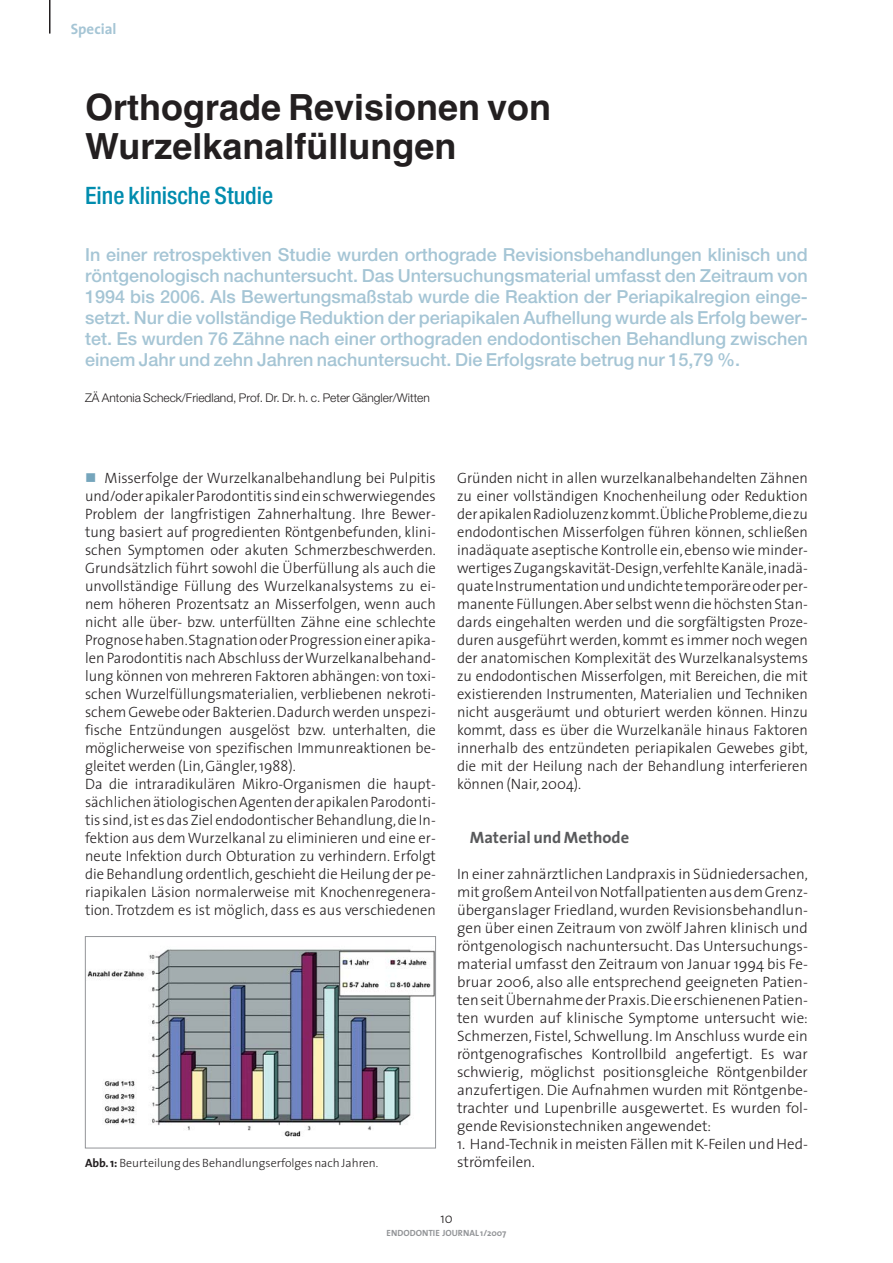
<style>
.page{position:relative;width:893px;height:1263px;background:#fff}
.page>*{position:absolute;margin:0;border:0;box-sizing:border-box;transform-origin:0 0}
.t1{font:700 36px/39px "Helvetica";color:#231f20}
.t2{font:500 condensed 24px "Helvetica Neue";color:#008cae}
.t3{font:500 18px/21px "Helvetica Neue";color:#a5c5d5;text-align:justify}
.t4{font:700 16.5px "The Sans";color:#58595b}
.t5{font:300 15px/18px "The Sans";color:#231f20}
.t6{font:700 15px "The Sans";color:#a5c5d5}
.t7{font:300 14.25px "The Sans";color:#231f20;scale:.9 1}
.t8{font:300 12px "Helvetica Neue";color:#231f20}
.t9{font:300 12px "The Sans";color:#231f20}
.t10{font:700 9px "The Sans";color:#939598}
.s1{font-weight:700}
</style>
<div class="page">
<hr style="left:49px;top:0;width:2px;height:34px;background:#231f20">
<img style="left:87px;top:949px;width:347px;height:188px">
<div style="left:85px;top:936px;width:351px;height:212px;border:1px solid #939598"></div>
<p class="t6" style="left:71px;top:21px;width:47px">Special</p>
<h1 class="t1" style="left:85px;top:91px;width:468px">Orthograde Revisionen von<br>Wurzelkanalfüllungen</h1>
<h2 class="t2" style="left:85px;top:187px;width:190px">Eine klinische Studie</h2>
<p class="t3" style="left:85px;top:246px;width:724px">In einer retrospektiven Studie wurden orthograde Revisionsbehandlungen klinisch und röntgenologisch nachuntersucht. Das Untersuchungsmaterial umfasst den Zeitraum von 1994 bis 2006. Als Bewertungsmaßstab wurde die Reaktion der Periapikalregion einge&shy;setzt. Nur die vollständige Reduktion der periapikalen Aufhellung wurde als Erfolg bewer&shy;tet. Es wurden 76 Zähne nach einer orthograden endodontischen Behandlung zwischen einem Jahr und zehn Jahren nachuntersucht. Die Erfolgsrate betrug nur 15,79 %.</p>
<p class="t8" style="left:85px;top:393px;width:346px">ZÄ Antonia Scheck/Friedland, Prof. Dr. Dr. h. c. Peter Gängler/Witten</p>
<p class="t5" style="left:85px;top:470px;width:352px;text-indent:20px">Misserfolge der Wurzelkanalbehandlung bei Pulpitis und/oder apikaler Parodontitis sind ein schwerwiegendes Problem der langfristigen Zahnerhaltung. Ihre Bewer&shy;tung basiert auf progredienten Röntgenbefunden, klini&shy;schen Symptomen oder akuten Schmerzbeschwerden.<br>Grundsätzlich führt sowohl die Überfüllung als auch die unvollständige Füllung des Wurzelkanalsystems zu ei&shy;nem höheren Prozentsatz an Misserfolgen, wenn auch nicht alle über- bzw. unterfüllten Zähne eine schlechte Prognose haben.Stagnation oder Progression einer apika&shy;len Parodontitis nach Abschluss der Wurzelkanalbehand&shy;lung können von mehreren Faktoren abhängen: von toxi&shy;schen Wurzelfüllungsmaterialien, verbliebenen nekroti&shy;schem Gewebe oder Bakterien.Dadurch werden unspezi&shy;fische Entzündungen ausgelöst bzw. unterhalten, die möglicherweise von spezifischen Immunreaktionen be&shy;gleitet werden (Lin,Gängler,1988).<br>Da die intraradikulären Mikro-Organismen die haupt&shy;sächlichen ätiologischen Agenten der apikalen Parodonti&shy;tis sind,ist es das Ziel endodontischer Behandlung,die In&shy;fektion aus dem Wurzelkanal zu eliminieren und eine er&shy;neute Infektion durch Obturation zu verhindern. Erfolgt die Behandlung ordentlich, geschieht die Heilung der pe&shy;riapikalen Läsion normalerweise mit Knochenregenera&shy;tion. Trotzdem es ist möglich, dass es aus verschiedenen</p>
<p class="t5" style="left:457px;top:470px;width:352px;text-align:justify">Gründen nicht in allen wurzelkanalbehandelten Zähnen zu einer vollständigen Knochenheilung oder Reduktion der apikalen Radioluzenz kommt.Übliche Probleme,die zu endodontischen Misserfolgen führen können, schließen inadäquate aseptische Kontrolle ein, ebenso wie minder&shy;wertiges Zugangskavität-Design,verfehlte Kanäle,inadä&shy;quate Instrumentation und undichte temporäre oder per&shy;manente Füllungen.Aber selbst wenn die höchsten Stan&shy;dards eingehalten werden und die sorgfältigsten Proze&shy;duren ausgeführt werden, kommt es immer noch wegen der anatomischen Komplexität des Wurzelkanalsystems zu endodontischen Misserfolgen, mit Bereichen, die mit existierenden Instrumenten, Materialien und Techniken nicht ausgeräumt und obturiert werden können. Hinzu kommt, dass es über die Wurzelkanäle hinaus Faktoren innerhalb des entzündeten periapikalen Gewebes gibt, die mit der Heilung nach der Behandlung interferieren können (Nair,2004).</p>
<p class="t4" style="left:470px;top:828px;width:161px">Material und Methode</p>
<p class="t5" style="left:457px;top:866px;width:352px;text-align:justify">In einer zahnärztlichen Landpraxis in Südniedersachen, mit großem Anteil von Notfallpatienten aus dem Grenz&shy;überganslager Friedland, wurden Revisionsbehandlun&shy;gen über einen Zeitraum von zwölf Jahren klinisch und röntgenologisch nachuntersucht. Das Untersuchungs&shy;material umfasst den Zeitraum von Januar 1994 bis Fe&shy;bruar 2006, also alle entsprechend geeigneten Patien&shy;ten seit Übernahme der Praxis.Die erschienenen Patien&shy;ten wurden auf klinische Symptome untersucht wie:<br>Schmerzen, Fistel, Schwellung. Im Anschluss wurde ein röntgenografisches Kontrollbild angefertigt. Es war schwierig, möglichst positionsgleiche Röntgenbilder anzufertigen. Die Aufnahmen wurden mit Röntgenbe&shy;trachter und Lupenbrille ausgewertet. Es wurden fol&shy;gende Revisionstechniken angewendet:</p>
<p class="t5" style="left:457px;top:1136px;width:352px">1. Hand-Technik in meisten Fällen mit K-Feilen und Hed&shy;strömfeilen.</p>
<p class="t9" style="left:85px;top:1158px;width:295px"><span class="s1">Abb. 1:</span> Beurteilung des Behandlungserfolges nach Jahren.</p>
<p class="t7" style="left:440px;top:1212px;width:15px">10</p>
<p class="t10" style="left:387px;top:1228px;width:121px">ENDODONTIE JOURNAL 1/2007</p>
</div>
